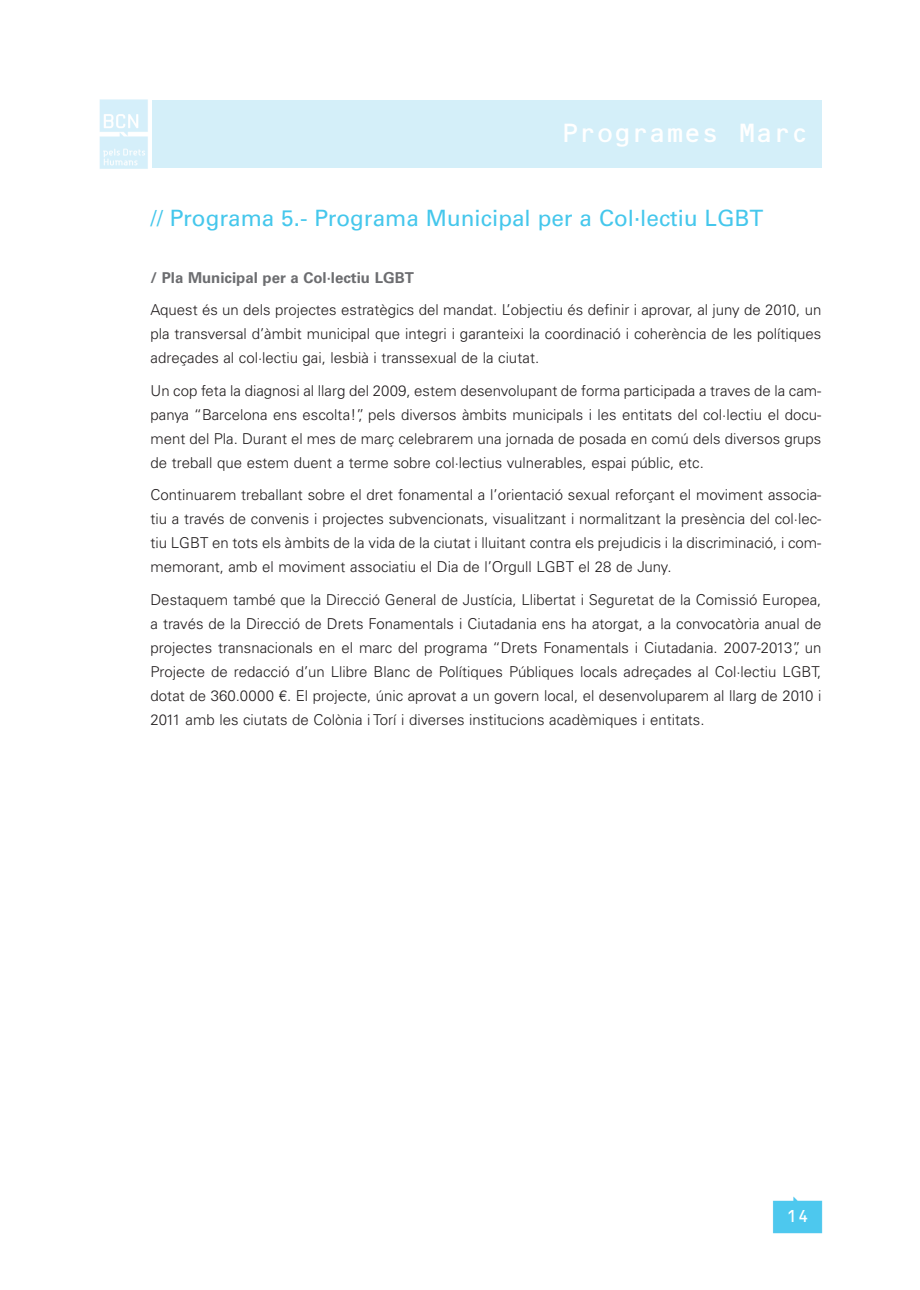
<style>
.page{position:relative;width:920px;height:1290px;background:#fff}
.page>*{position:absolute;margin:0;border:0;box-sizing:border-box;transform-origin:0 0}
.t1{font:27px "OCRB Alternate";letter-spacing:-.07em;color:#fff}
.t2{font:22.5px "Univers";color:#45c7ec}
.t3{font:16.5px "OCRB";color:#fff}
.t4{font:300 15px/24px "Univers";color:#231f20;text-align:justify}
.t5{font:700 15px "Univers";color:#6c6d70}
</style>
<div class="page">
<img style="left:773px;top:1196px;width:50px;height:38px">
<img style="left:99px;top:99px;width:49px;height:70px">
<div style="left:152px;top:100px;width:670px;height:68px;background:#d4eff9"></div>
<h1 class="t1" style="left:560px;top:122px;width:250px">Programes Marc</h1>
<h2 class="t2" style="left:150px;top:210px;width:614px">// Programa 5.- Programa Municipal per a Col·lectiu LGBT</h2>
<p class="t5" style="left:150px;top:272px;width:265px">/ Pla Municipal per a Col·lectiu LGBT</p>
<p class="t4" style="left:150px;top:299px;width:672px">Aquest és un dels projectes estratègics del mandat. L’objectiu és definir i aprovar, al juny de 2010, un pla transversal d’àmbit municipal que integri i garanteixi la coordinació i coherència de les polítiques adreçades al col·lectiu gai, lesbià i transsexual de la ciutat.</p>
<p class="t4" style="left:150px;top:380px;width:672px">Un cop feta la diagnosi al llarg del 2009, estem desenvolupant de forma participada a traves de la cam&shy;panya “Barcelona ens escolta!”, pels diversos àmbits municipals i les entitats del col·lectiu el docu&shy;ment del Pla. Durant el mes de març celebrarem una jornada de posada en comú dels diversos grups de treball que estem duent a terme sobre col·lectius vulnerables, espai públic, etc.</p>
<p class="t4" style="left:150px;top:484px;width:672px">Continuarem treballant sobre el dret fonamental a l’orientació sexual reforçant el moviment associa&shy;tiu a través de convenis i projectes subvencionats, visualitzant i normalitzant la presència del col·lec&shy;tiu LGBT en tots els àmbits de la vida de la ciutat i lluitant contra els prejudicis i la discriminació, i com&shy;memorant, amb el moviment associatiu el Dia de l’Orgull LGBT el 28 de Juny.</p>
<p class="t4" style="left:150px;top:589px;width:672px">Destaquem també que la Direcció General de Justícia, Llibertat i Seguretat de la Comissió Europea, a través de la Direcció de Drets Fonamentals i Ciutadania ens ha atorgat, a la convocatòria anual de projectes transnacionals en el marc del programa “Drets Fonamentals i Ciutadania. 2007-2013”, un Projecte de redacció d’un Llibre Blanc de Polítiques Públiques locals adreçades al Col·lectiu LGBT, dotat de 360.0000 €. El projecte, únic aprovat a un govern local, el desenvoluparem al llarg de 2010 i 2011 amb les ciutats de Colònia i Torí i diverses institucions acadèmiques i entitats.</p>
<p class="t3" style="left:786px;top:1210px;width:25px">14</p>
</div>
